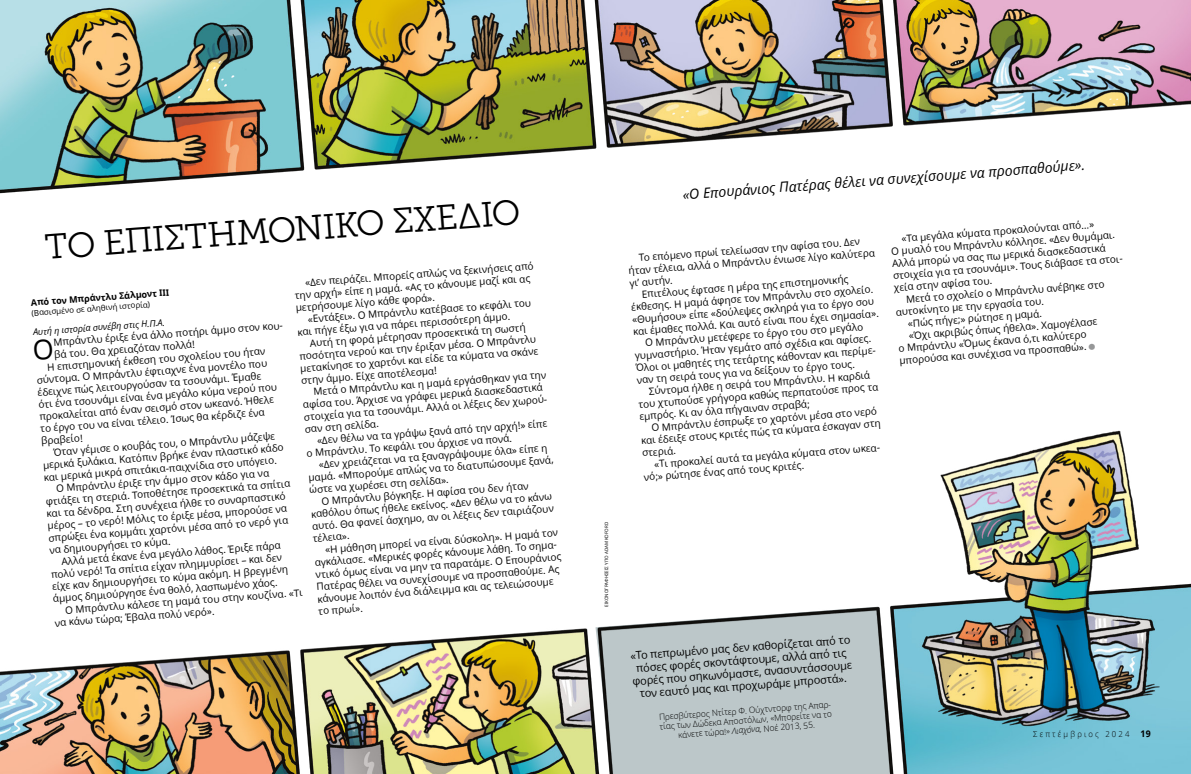
<style>
.page{position:relative;width:1191px;height:774px;background:#fff}
.page>*{position:absolute;margin:0;border:0;box-sizing:border-box;transform-origin:0 0}
.h1_MUSEO_title{font:35px "Museo Slablds Lat 300";color:#000}
.t1{font:italic 14px "Dots Solidlds Lat";color:#000}
.p1_aside_quote_first{font:11px/12.7px "Dots Solidlds Lat";color:#000;text-align:center}
.p1{font:10px/12.2px "Dots Solidlds Lat";color:#000}
.p1_first{font:10px/12.3px "Dots Solidlds Lat";color:#000}
.p1_bio{font:italic 9px "Dots Solidlds Lat";color:#000}
.p1_author-name{font:700 9px "Dots Solidlds Lat";color:#000}
.p1_aside_quote_citation{font:300 8.5px/9.6px "Dots Solidlds Lat";color:#000;text-align:center}
.t2{font:300 8.2px "Dots Solidlds Lat";letter-spacing:.28em;color:#000;scale:.95 1}
.p1_author-role{font:8px "Dots Solidlds Lat";color:#000}
.t3{font:4.5px "Dots Solidlds Lat";color:#000}
.s1{font-family:"Ding P Ilds Dpi";font-size:8.5px;color:#969798}
.s2{font-style:italic}
.s3{font-weight:700;font-size:9.2px}
</style>
<div class="page">
<img style="left:0;top:0;width:1191px;height:774px">
<svg style="left:34px;top:338px;width:19px;height:22px"></svg>
<p class="h1_MUSEO_title" style="left:43px;top:220px;width:478px;rotate:-4deg">ΤΟ ΕΠΙΣΤΗΜΟΝΙΚΌ ΣΧΈΔΙΟ</p>
<p class="p1" style="left:294px;top:277px;width:242px;text-indent:11px;rotate:-4deg">«Δεν πειράζει. Μπορείς απλώς να ξεκινήσεις από την αρχή» είπε η μαμά. «Ας το κάνουμε μαζί και ας μετρήσουμε λίγο κάθε φορά».</p>
<p class="p1_author-name" style="left:31px;top:295px;width:140px;rotate:-4deg">Από τον Μπράντλυ Σάλμοντ III</p>
<p class="p1" style="left:296px;top:313px;width:236px;text-indent:11px;rotate:-4deg">«Εντάξει». Ο Μπράντλυ κατέβασε το κεφάλι του και πήγε έξω για να πάρει περισσότερη άμμο.</p>
<p class="p1_author-role" style="left:31px;top:307px;width:120px;rotate:-4deg">(Βασισμένο σε αληθινή ιστορία)</p>
<p class="p1_bio" style="left:33px;top:325px;width:133px;rotate:-4deg">Αυτή η ιστορία συνέβη στις Η.Π.Α.</p>
<p class="p1" style="left:298px;top:338px;width:240px;text-indent:11px;rotate:-4deg">Αυτή τη φορά μέτρησαν προσεκτικά τη σωστή ποσότητα νερού και την έριξαν μέσα. Ο Μπράντλυ μετακίνησε το χαρτόνι και είδε τα κύματα να σκάνε στην άμμο. Είχε αποτέλεσμα!</p>
<p class="p1_first" style="left:53px;top:336px;width:233px;rotate:-4deg">Μπράντλυ έριξε ένα άλλο ποτήρι άμμο στον κου&shy;βά του. Θα χρειαζόταν πολλά!</p>
<p class="p1" style="left:35px;top:361px;width:240px;text-indent:11px;rotate:-4deg">Η επιστημονική έκθεση του σχολείου του ήταν σύντομα. Ο Μπράντλυ έφτιαχνε ένα μοντέλο που έδειχνε πώς λειτουργούσαν τα τσουνάμι. Έμαθε ότι ένα τσουνάμι είναι ένα μεγάλο κύμα νερού που προκαλείται από έναν σεισμό στον ωκεανό. Ήθελε το έργο του να είναι τέλειο. Ίσως θα κέρδιζε ένα βραβείο!</p>
<p class="p1" style="left:302px;top:386px;width:247px;text-indent:11px;rotate:-4deg">Μετά ο Μπράντλυ και η μαμά εργάσθηκαν για την αφίσα του. Άρχισε να γράφει μερικά διασκεδαστικά στοιχεία για τα τσουνάμι. Αλλά οι λέξεις δεν χωρού&shy;σαν στη σελίδα.</p>
<p class="p1" style="left:305px;top:435px;width:243px;text-indent:11px;rotate:-4deg">«Δεν θέλω να τα γράψω ξανά από την αρχή!» είπε ο Μπράντλυ. Το κεφάλι του άρχισε να πονά.</p>
<p class="p1" style="left:42px;top:446px;width:243px;text-indent:11px;rotate:-4deg">Όταν γέμισε ο κουβάς του, ο Μπράντλυ μάζεψε μερικά ξυλάκια. Κατόπιν βρήκε έναν πλαστικό κάδο και μερικά μικρά σπιτάκια-παιχνίδια στο υπόγειο.</p>
<p class="p1" style="left:307px;top:459px;width:247px;text-indent:11px;rotate:-4deg">«Δεν χρειάζεται να τα ξαναγράψουμε όλα» είπε η μαμά. «Μπορούμε απλώς να το διατυπώσουμε ξανά, ώστε να χωρέσει στη σελίδα».</p>
<p class="p1" style="left:44px;top:483px;width:247px;text-indent:11px;rotate:-4deg">Ο Μπράντλυ έριξε την άμμο στον κάδο για να φτιάξει τη στεριά. Τοποθέτησε προσεκτικά τα σπίτια και τα δένδρα. Στη συνέχεια ήλθε το συναρπαστικό μέρος – το νερό! Μόλις το έριξε μέσα, μπορούσε να σπρώξει ένα κομμάτι χαρτόνι μέσα από το νερό για να δημιουργήσει το κύμα.</p>
<p class="p1" style="left:310px;top:495px;width:244px;text-indent:11px;rotate:-4deg">Ο Μπράντλυ βόγκηξε. Η αφίσα του δεν ήταν καθόλου όπως ήθελε εκείνος. «Δεν θέλω να το κάνω αυτό. Θα φανεί άσχημο, αν οι λέξεις δεν ταιριάζουν τέλεια».</p>
<p class="p1" style="left:313px;top:544px;width:248px;text-indent:11px;rotate:-4deg">«Η μάθηση μπορεί να είναι δύσκολη». Η μαμά τον αγκάλιασε. «Μερικές φορές κάνουμε λάθη. Το σημα&shy;ντικό όμως είναι να μην τα παρατάμε. Ο Επουράνιος Πατέρας θέλει να συνεχίσουμε να προσπαθούμε. Ας κάνουμε λοιπόν ένα διάλειμμα και ας τελειώσουμε το πρωί».</p>
<p class="p1" style="left:50px;top:556px;width:238px;text-indent:11px;rotate:-4deg">Αλλά μετά έκανε ένα μεγάλο λάθος. Έριξε πάρα πολύ νερό! Τα σπίτια είχαν πλημμυρίσει – και δεν είχε καν δημιουργήσει το κύμα ακόμη. Η βρεγμένη άμμος δημιούργησε ένα θολό, λασπωμένο χάος.</p>
<p class="p1" style="left:53px;top:604px;width:251px;text-indent:11px;rotate:-4deg">Ο Μπράντλυ κάλεσε τη μαμά του στην κουζίνα. «Τι να κάνω τώρα; Έβαλα πολύ νερό».</p>
<p class="t3" style="left:603px;top:607px;width:86px;rotate:-90deg">ΕΙΚΟΝΟΓΡΑΦΉΣΕΙΣ ΥΠΌ ADAM KOFORD</p>
<p class="t1" style="left:682px;top:183px;width:405px;rotate:-4deg">«Ο Επουράνιος Πατέρας θέλει να συνεχίσουμε να προσπαθούμε».</p>
<p class="p1" style="left:627px;top:252px;width:248px;text-indent:11px;rotate:-4deg">Το επόμενο πρωί τελείωσαν την αφίσα του. Δεν ήταν τέλεια, αλλά ο Μπράντλυ ένιωσε λίγο καλύτερα γι’ αυτήν.</p>
<p class="p1" style="left:630px;top:288px;width:248px;text-indent:11px;rotate:-4deg">Επιτέλους έφτασε η μέρα της επιστημονικής έκθεσης. Η μαμά άφησε τον Μπράντλυ στο σχολείο. «Θυμήσου» είπε «δούλεψες σκληρά για το έργο σου και έμαθες πολλά. Και αυτό είναι που έχει σημασία».</p>
<p class="p1" style="left:633px;top:337px;width:244px;text-indent:11px;rotate:-4deg">Ο Μπράντλυ μετέφερε το έργο του στο μεγάλο γυμναστήριο. Ήταν γεμάτο από σχέδια και αφίσες.<br>Όλοι οι μαθητές της τετάρτης κάθονταν και περίμε&shy;ναν τη σειρά τους για να δείξουν το έργο τους.</p>
<p class="p1" style="left:637px;top:386px;width:242px;text-indent:11px;rotate:-4deg">Σύντομα ήλθε η σειρά του Μπράντλυ. Η καρδιά του χτυπούσε γρήγορα καθώς περπατούσε προς τα εμπρός. Κι αν όλα πήγαιναν στραβά;</p>
<p class="p1" style="left:640px;top:422px;width:241px;text-indent:11px;rotate:-4deg">Ο Μπράντλυ έσπρωξε το χαρτόνι μέσα στο νερό και έδειξε στους κριτές πώς τα κύματα έσκαγαν στη στεριά.</p>
<p class="p1" style="left:642px;top:458px;width:241px;text-indent:11px;rotate:-4deg">«Τι προκαλεί αυτά τα μεγάλα κύματα στον ωκεα&shy;νό;» ρώτησε ένας από τους κριτές.</p>
<p class="p1" style="left:890px;top:233px;width:233px;text-indent:11px;rotate:-4deg">«Τα μεγάλα κύματα προκαλούνται από…»<br>Ο μυαλό του Μπράντλυ κόλλησε. «Δεν θυμάμαι.<br>Αλλά μπορώ να σας πω μερικά διασκεδαστικά στοιχεία για τα τσουνάμι». Τους διάβασε τα στοι&shy;χεία στην αφίσα του.</p>
<p class="p1" style="left:894px;top:293px;width:212px;text-indent:11px;rotate:-4deg">Μετά το σχολείο ο Μπράντλυ ανέβηκε στο αυτοκίνητο με την εργασία του.</p>
<p class="p1" style="left:907px;top:317px;width:136px;rotate:-4deg">«Πώς πήγε;» ρώτησε η μαμά.</p>
<p class="p1" style="left:897px;top:330px;width:202px;text-indent:11px;rotate:-4deg">«Όχι ακριβώς όπως ήθελα». Χαμογέλασε ο Μπράντλυ «Όμως έκανα ό,τι καλύτερο μπορούσα και συνέχισα να προσπαθώ». <span class="s1">●</span></p>
<p class="p1_aside_quote_first" style="left:630px;top:649px;width:222px;rotate:-4deg">«Το πεπρωμένο μας δεν καθορίζεται από το πόσες φορές σκοντάφτουμε, αλλά από τις φορές που σηκωνόμαστε, ανασυντάσσουμε τον εαυτό μας και προχωράμε μπροστά».</p>
<p class="p1_aside_quote_citation" style="left:658px;top:712px;width:176px;rotate:-4deg">Πρεσβύτερος Ντίτερ Φ. Ούχτντορφ της Απαρ&shy;τίας των Δώδεκα Αποστόλων, «Μπορείτε να το κάνετε τώρα!» <span class="s2">Λιαχόνα,</span> Νοέ 2013, 55.</p>
<p class="t2" style="left:1033px;top:728px;width:125px">Σεπτέμβριος 2024 <span class="s3">19</span></p>
</div>
